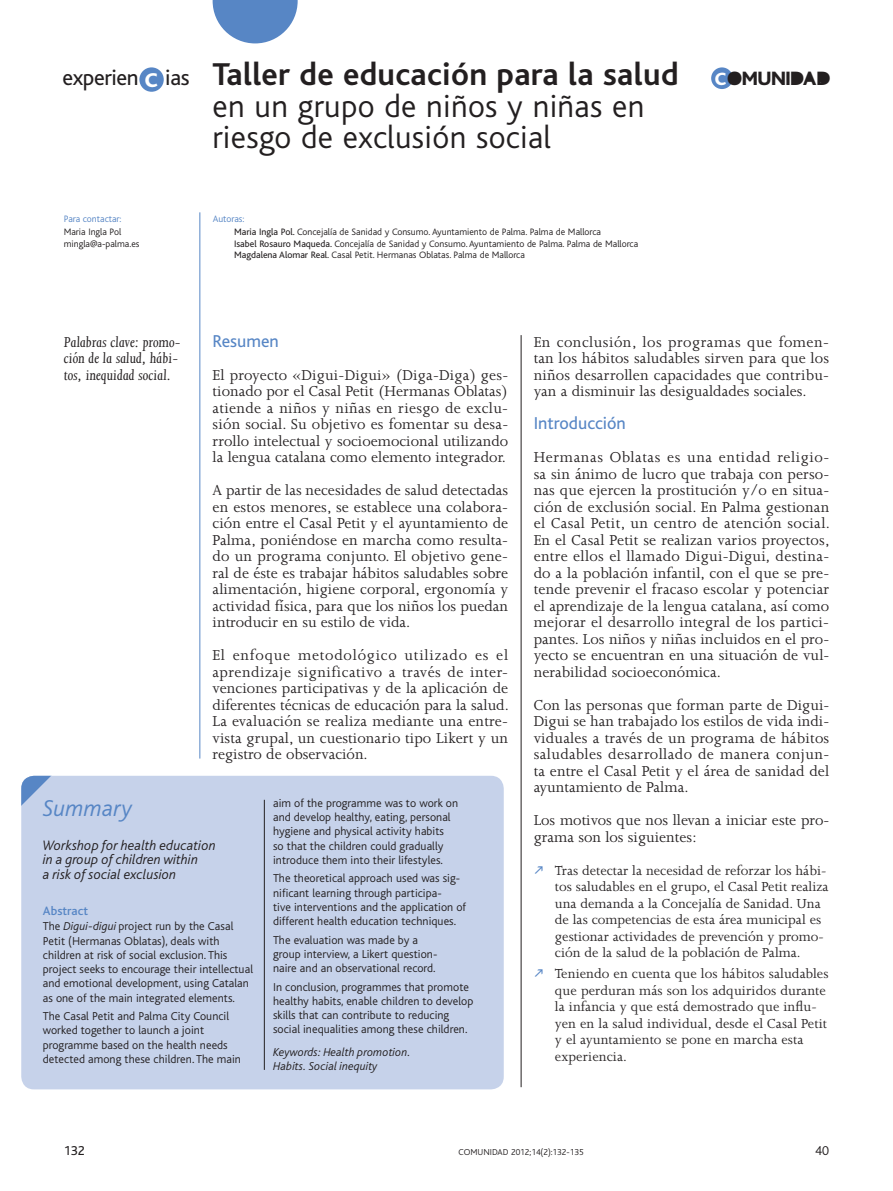
<style>
.page{position:relative;width:893px;height:1191px;background:#fff}
.page>*{position:absolute;margin:0;border:0;box-sizing:border-box;transform-origin:0 0}
.t1{font:300 33px/31.5px "Bliss";letter-spacing:.01em;color:#231f20}
.t2{font:700 33px "Bliss";color:#231f20}
.t3{font:italic 300 24px "Bliss";letter-spacing:.005em;color:#5786c5}
.t4{font:22.8px "Bliss";letter-spacing:-.015em;color:#231f20}
.t5{font:800 20.25px "Bliss";letter-spacing:-.025em;color:#231f20}
.t6{font:18px "Bliss";color:#5786c5}
.t7{font:16.5px/16.5px "Joanna";color:#231f20;text-align:justify}
.t8{font:italic 16.5px/16.5px "Joanna";color:#231f20}
.t9{font:15px/16.5px "Joanna";color:#231f20}
.t10{font:italic 300 14.25px/14.2px "Bliss";letter-spacing:.005em;color:#231f20}
.t11{font:13.5px "Bliss";color:#231f20}
.t12{font:300 13.5px "Bliss";color:#231f20}
.t13{font:500 12.75px "Bliss";letter-spacing:.005em;color:#5786c5}
.t14{font:300 12px/14.2px "Bliss";letter-spacing:.005em;color:#231f20}
.t15{font:italic 300 12px/14.2px "Bliss";letter-spacing:.005em;color:#231f20}
.t16{font:300 9.75px/11.2px "Bliss";color:#231f20}
.t17{font:300 9.75px "Bliss";color:#5786c5}
.t18{font:300 9px "Bliss";color:#231f20}
.s1{font-weight:800;font-size:20.85px;color:#fff}
.s2{color:#5786c5}
.s3{font-weight:400}
.s4{font-size:18.6px;color:#fff}
.s5{font-style:italic}
</style>
<div class="page">
<div style="left:711px;top:67px;width:22px;height:22px;background:#5786c5;border-radius:50%"></div>
<div style="left:729px;top:73px;width:11px;height:11px;background:#231f20;border-radius:50%"></div>
<div style="left:792px;top:73px;width:10px;height:11px;background:#231f20;border-radius:50%"></div>
<div style="left:818px;top:72px;width:10px;height:11px;background:#231f20;border-radius:50%"></div>
<svg style="left:807px;top:73px;width:5px;height:7px"></svg>
<svg style="left:213px;top:0;width:85px;height:43px"></svg>
<hr style="left:521px;top:335px;width:1px;height:752px;background:#231f20">
<hr style="left:200px;top:212px;width:1px;height:546px;background:#5786c5">
<div style="left:21px;top:775px;width:483px;height:314px;background:#c6d2ea;border-radius:13px"></div>
<svg style="left:21px;top:776px;width:30px;height:41px"></svg>
<hr style="left:264px;top:799px;width:1px;height:270px;background:#231f20">
<div style="left:139px;top:67px;width:25px;height:25px;background:#5786c5;border-radius:50%"></div>
<h3 class="t4" style="left:63px;top:65px;width:129px">experien <span class="s1">C</span> ias</h3>
<p class="t17" style="left:64px;top:214px;width:59px">Para contactar:</p>
<p class="t16" style="left:64px;top:227px;width:77px">Maria Ingla Pol mingla@a-palma.es</p>
<h1 class="t2" style="left:213px;top:57px;width:467px">Taller de educación para la salud</h1>
<h1 class="t1" style="left:213px;top:91px;width:433px">en un grupo de niños y niñas en riesgo de exclusión social</h1>
<p class="t16" style="left:234px;top:212px;width:368px;line-height:13.4px;text-indent:-21px"><span class="s2">Autoras:<br></span><span class="s3">Maria I ngla Pol.</span> Concejalía de Sanidad y Consumo. Ayuntamiento de Palma. Palma de Mallorca</p>
<p class="t16" style="left:234px;top:238px;width:406px"><span class="s3">Isabel Rosauro Maqueda.</span> Concejalía de Sanidad y Consumo. Ayuntamiento de Palma. Palma de Mallorca<br><span class="s3">M agdalena Alomar Real.</span> Casal Petit. Hermanas Oblatas. Palma de Mallorca</p>
<p class="t5" style="left:715px;top:68px;width:117px"><span class="s4">C</span>OMUNIDAD</p>
<p class="t8" style="left:64px;top:333px;width:118px">Palabras clave: promo&shy;ción de la salud, hábi&shy;tos, inequidad social.</p>
<p class="t6" style="left:213px;top:331px;width:68px">Resumen</p>
<p class="t7" style="left:213px;top:366px;width:297px">El proyecto «Digui-Digui» (Diga-Diga) ges&shy;tionado por el Casal Petit (Hermanas Oblatas) atiende a niños y niñas en riesgo de exclu&shy;sión social. Su objetivo es fomentar su desa&shy;rrollo intelectual y socioemocional utilizando la lengua catalana como elemento integrador.</p>
<p class="t7" style="left:213px;top:482px;width:297px">A partir de las necesidades de salud detectadas en estos menores, se establece una colabora&shy;ción entre el Casal Petit y el ayuntamiento de Palma, poniéndose en marcha como resulta&shy;do un programa conjunto. El objetivo gene&shy;ral de éste es trabajar hábitos saludables sobre alimentación, higiene corporal, ergonomía y actividad física, para que los niños los puedan introducir en su estilo de vida.</p>
<p class="t7" style="left:213px;top:647px;width:298px">El enfoque metodológico utilizado es el aprendizaje significativo a través de inter&shy;venciones participativas y de la aplicación de diferentes técnicas de educación para la salud.<br>La evaluación se realiza mediante una entre&shy;vista grupal, un cuestionario tipo Likert y un registro de observación.</p>
<h2 class="t3" style="left:43px;top:795px;width:91px">Summary</h2>
<p class="t10" style="left:43px;top:838px;width:174px">Workshop for health education in a group of children within<br>a risk of social exclusion</p>
<p class="t13" style="left:43px;top:904px;width:47px">Abstract</p>
<p class="t14" style="left:43px;top:919px;width:212px">The <span class="s5">Digui-digui</span> project run by the Casal Petit (Hermanas Oblatas), deals with children at risk of social exclusion. This project seeks to encourage their intellectual and emotional development, using Catalan as one of the main integrated elements.</p>
<p class="t14" style="left:43px;top:1009px;width:200px">The Casal Petit and Palma City Council worked together to launch a joint programme based on the health needs detected among these children. The main</p>
<p class="t14" style="left:273px;top:796px;width:187px">aim of the programme was to work on and develop healthy, eating, personal hygiene and physical activity habits<br>so that the children could gradually introduce them into their lifestyles.</p>
<p class="t14" style="left:273px;top:871px;width:195px">The theoretical approach used was sig&shy;nificant learning through participa-<br>tive interventions and the application of different health education techniques.</p>
<p class="t14" style="left:273px;top:932px;width:166px">The evaluation was made by a group interview, a Likert question&shy;naire and an observational record.</p>
<p class="t14" style="left:273px;top:979px;width:202px">In conclusion, programmes that promote healthy habits, enable children to develop skills that can contribute to reducing social inequalities among these children.</p>
<p class="t15" style="left:273px;top:1045px;width:139px">Keywords: Health promotion.<br>Habits. Social inequity</p>
<p class="t7" style="left:534px;top:333px;width:297px">En conclusión, los programas que fomen&shy;tan los hábitos saludables sirven para que los niños desarrollen capacidades que contribu&shy;yan a disminuir las desigualdades sociales.</p>
<p class="t6" style="left:534px;top:414px;width:94px">I ntroducción</p>
<p class="t7" style="left:534px;top:449px;width:298px">Hermanas Oblatas es una entidad religio&shy;sa sin ánimo de lucro que trabaja con perso&shy;nas que ejercen la prostitución y/o en situa&shy;ción de exclusión social. En Palma gestionan el Casal Petit, un centro de atención social.<br>En el Casal Petit se realizan varios proyectos, entre ellos el llamado Digui-Digui<span class="s5">,</span> destina&shy;do a la población infantil, con el que se pre&shy;tende prevenir el fracaso escolar y potenciar el aprendizaje de la lengua catalana, así como mejorar el desarrollo integral de los partici&shy;pantes. Los niños y niñas incluidos en el pro&shy;yecto se encuentran en una situación de vul&shy;nerabilidad socioeconómica.</p>
<p class="t7" style="left:534px;top:696px;width:297px">Con las personas que forman parte de Digui-Digui se han trabajado los estilos de vida indi&shy;viduales a través de un programa de hábitos saludables desarrollado de manera conjun&shy;ta entre el Casal Petit y el área de sanidad del ayuntamiento de Palma.</p>
<p class="t7" style="left:534px;top:812px;width:297px">Los motivos que nos llevan a iniciar este pro&shy;grama son los siguientes:</p>
<p class="t9" style="left:555px;top:862px;width:275px">Tras detectar la necesidad de reforzar los hábi&shy;tos saludables en el grupo, el Casal Petit realiza una demanda a la Concejalía de Sanidad. Una de las competencias de esta área municipal es gestionar actividades de prevención y promo&shy;ción de la salud de la población de Palma.</p>
<p class="t9" style="left:555px;top:965px;width:275px">Teniendo en cuenta que los hábitos saludables que perduran más son los adquiridos durante la infancia y que está demostrado que influ&shy;yen en la salud individual, desde el Casal Petit y el ayuntamiento se pone en marcha esta experiencia.</p>
<p class="t11" style="left:64px;top:1143px;width:23px">132</p>
<p class="t18" style="left:458px;top:1147px;width:127px">COMUNIDAD 2012;14(2):132-135</p>
<p class="t12" style="left:815px;top:1143px;width:15px">40</p>
</div>
